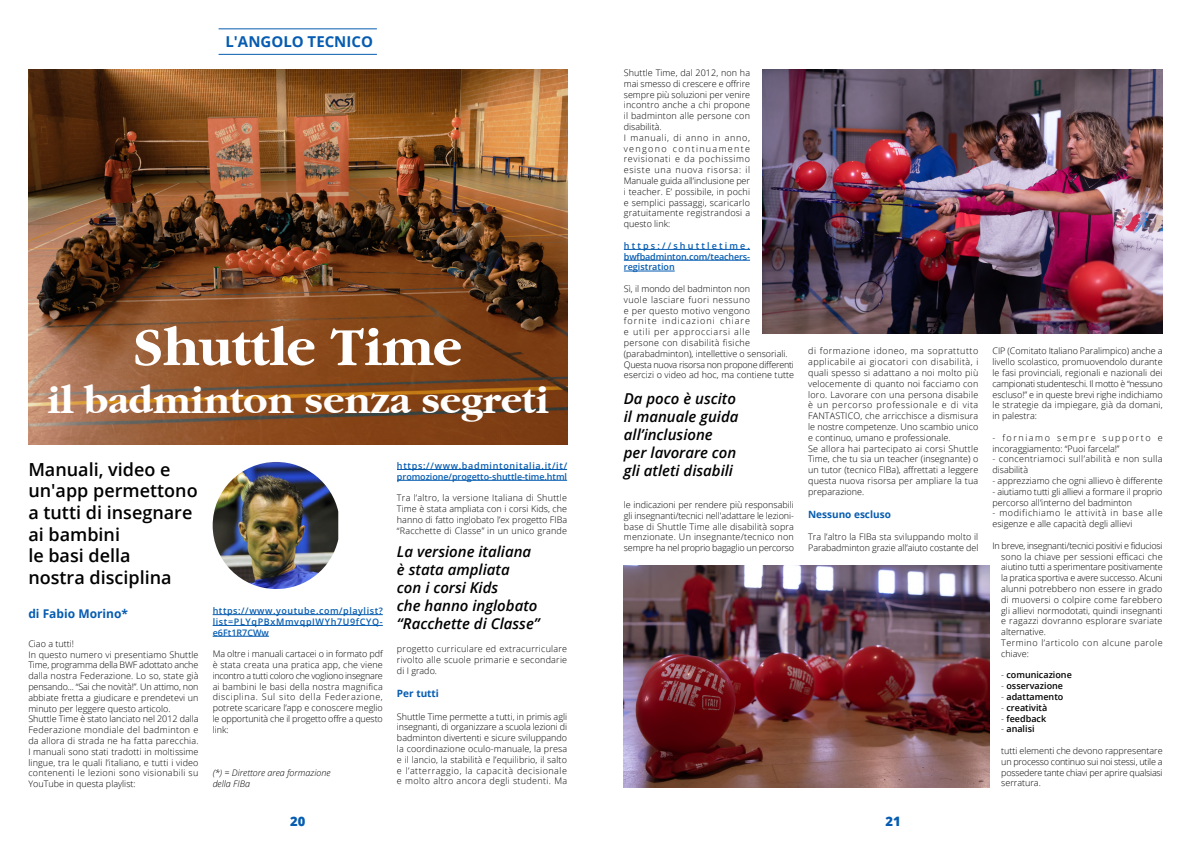
<style>
.page{position:relative;width:1191px;height:842px;background:#fff}
.page>*{position:absolute;margin:0;border:0;box-sizing:border-box;transform-origin:0 0}
.t1{font:900 55px "Garamond Black S Si";color:#fff}
.t2{font:900 40px "Garamond Black S Si";color:#fff}
.t3{font:600 18px/21.6px "Open Sans";color:#000}
.t4{font:italic 600 15px/18px "Open Sans";color:#000}
.t5{font:700 15px "Open Sans";color:#065cb1}
.t6{font:800 13px "Open Sans";color:#065cb1}
.t7{font:700 12px "Open Sans";color:#065cb1}
.t8{font:700 10px "Open Sans";color:#065cb1}
.t9{font:300 9px/10.8px "Open Sans";letter-spacing:.01em;color:#000}
.t10{font:600 9px/10.8px "Open Sans";color:#065cb1;text-align:justify}
.t11{font:300 9px/10.8px "Open Sans";letter-spacing:-.01em;color:#000}
.t12{font:600 9px "Open Sans";color:#000}
.t13{font:300 9px/10.8px "Open Sans";letter-spacing:.035em;color:#000}
.t14{font:italic 300 9px/10.8px "Open Sans";color:#000}
.s1{font-weight:300}
</style>
<div class="page">
<hr style="left:624px;top:249px;width:126px;height:1px;background:#065cb1">
<hr style="left:624px;top:260px;width:126px;height:1px;background:#065cb1">
<hr style="left:624px;top:271px;width:50px;height:1px;background:#065cb1">
<hr style="left:218px;top:54px;width:159px;height:1px;background:#065cb1">
<hr style="left:218px;top:28px;width:159px;height:1px;background:#065cb1">
<img style="left:213px;top:462px;width:125px;height:127px">
<img style="left:28px;top:69px;width:539px;height:375px">
<hr style="left:213px;top:614px;width:170px;height:1px;background:#065cb1">
<hr style="left:213px;top:625px;width:170px;height:1px;background:#065cb1">
<hr style="left:213px;top:636px;width:56px;height:1px;background:#065cb1">
<hr style="left:397px;top:469px;width:170px;height:1px;background:#065cb1">
<hr style="left:397px;top:480px;width:170px;height:1px;background:#065cb1">
<img style="left:762px;top:69px;width:400px;height:264px">
<img style="left:624px;top:566px;width:365px;height:221px">
<h3 class="t5" style="left:225px;top:31px;width:149px">L'ANGOLO TECNICO</h3>
<h1 class="t1" style="left:134px;top:316px;width:329px">Shuttle Time</h1>
<h2 class="t2" style="left:47px;top:378px;width:502px">il badminton senza segreti</h2>
<h3 class="t3" style="left:28px;top:458px;width:171px">Manuali, video e un'app permettono a tutti di insegnare ai bambini<br>le basi della<br>nostra disciplina</h3>
<h3 class="t7" style="left:28px;top:605px;width:101px">di Fabio Morino*</h3>
<p class="t9" style="left:28px;top:638px;width:172px">Ciao a tutti!<br>In questo numero vi presentiamo Shuttle Time, programma della BWF adottato anche dalla nostra Federazione. Lo so, state già pensando... “Sai che novità!”. Un attimo, non abbiate fretta a giudicare e prendetevi un minuto per leggere questo articolo.<br>Shuttle Time è stato lanciato nel 2012 dalla Federazione mondiale del badminton e da allora di strada ne ha fatta parecchia.<br>I manuali sono stati tradotti in moltissime lingue, tra le quali l’italiano, e tutti i video contenenti le lezioni sono visionabili su YouTube in questa playlist:</p>
<p class="t10" style="left:213px;top:605px;width:172px">https://www.youtube.com/playlist? list=PLYqPBxMmvqpIWYh7U9fCYQ&shy;e6Ft1R7CWw</p>
<p class="t9" style="left:213px;top:648px;width:172px;text-align:justify">Ma oltre i manuali cartacei o in formato pdf è stata creata una pratica app, che viene incontro a tutti coloro che vogliono insegnare ai bambini le basi della nostra magnifica disciplina. Sul sito della Federazione, potrete scaricare l’app e conoscere meglio le opportunità che il progetto offre a questo link:</p>
<p class="t14" style="left:213px;top:767px;width:119px">(*) = Direttore area formazione della FIBa</p>
<p class="t10" style="left:397px;top:460px;width:172px">https://www.badmintonitalia.it/it/ promozione/progetto-shuttle-time.html</p>
<p class="t9" style="left:397px;top:492px;width:172px;text-align:justify">Tra l’altro, la versione Italiana di Shuttle Time è stata ampliata con i corsi Kids, che hanno di fatto inglobato l’ex progetto FIBa “Racchette di Classe” in un unico grande</p>
<h3 class="t4" style="left:397px;top:543px;width:144px">La versione italiana è stata ampliata<br>con i corsi Kids<br>che hanno inglobato “Racchette di Classe”</h3>
<p class="t9" style="left:397px;top:643px;width:172px;text-align:justify">progetto curriculare ed extracurriculare rivolto alle scuole primarie e secondarie di I grado.</p>
<p class="t8" style="left:397px;top:686px;width:43px">Per tutti</p>
<p class="t9" style="left:397px;top:711px;width:172px;text-align:justify">Shuttle Time permette a tutti, in primis agli insegnanti, di organizzare a scuola lezioni di badminton divertenti e sicure sviluppando la coordinazione oculo-manuale, la presa e il lancio, la stabilità e l’equilibrio, il salto e l’atterraggio, la capacità decisionale e molto altro ancora degli studenti. Ma</p>
<p class="t9" style="left:624px;top:67px;width:128px">Shuttle Time, dal 2012, non ha mai smesso di crescere e offrire sempre più soluzioni per venire incontro anche a chi propone il badminton alle persone con disabilità.<br>I manuali, di anno in anno, vengono continuamente revisionati e da pochissimo esiste una nuova risorsa: il<br>Manuale guida all’inclusione per i teacher. E’ possibile, in pochi e semplici passaggi, scaricarlo gratuitamente registrandosi a questo link:</p>
<p class="t10" style="left:624px;top:240px;width:128px">https://shuttletime. bwfbadminton.com/teachers&shy;registration</p>
<p class="t9" style="left:624px;top:283px;width:172px">Sì, il mondo del badminton non<br>vuole lasciare fuori nessuno<br>e per questo motivo vengono<br>fornite indicazioni chiare<br>e utili per approcciarsi alle<br>persone con disabilità fisiche (parabadminton), intellettive o sensoriali.<br>Questa nuova risorsa non propone differenti esercizi o video ad hoc, ma contiene tutte</p>
<h3 class="t4" style="left:624px;top:389px;width:116px">Da poco è uscito il manuale guida all’inclusione per lavorare con gli atleti disabili</h3>
<p class="t9" style="left:624px;top:499px;width:172px;text-align:justify">le indicazioni per rendere più responsabili gli insegnanti/tecnici nell'adattare le lezioni&shy;base di Shuttle Time alle disabilità sopra menzionate. Un insegnante/tecnico non sempre ha nel proprio bagaglio un percorso</p>
<p class="t9" style="left:808px;top:345px;width:172px">di formazione idoneo, ma soprattutto applicabile ai giocatori con disabilità, i quali spesso si adattano a noi molto più velocemente di quanto noi facciamo con loro. Lavorare con una persona disabile è un percorso professionale e di vita FANTASTICO, che arricchisce a dismisura le nostre competenze. Uno scambio unico e continuo, umano e professionale.<br>Se allora hai partecipato ai corsi Shuttle Time, che tu sia un teacher (insegnante) o un tutor (tecnico FIBa), affrettati a leggere questa nuova risorsa per ampliare la tua preparazione.</p>
<p class="t8" style="left:808px;top:507px;width:84px">Nessuno escluso</p>
<p class="t9" style="left:808px;top:531px;width:172px">Tra l’altro la FIBa sta sviluppando molto il<br>Parabadminton grazie all’aiuto costante del</p>
<h3 class="t6" style="left:290px;top:811px;width:17px">20</h3>
<h3 class="t6" style="left:885px;top:811px;width:17px">21</h3>
<p class="t9" style="left:992px;top:345px;width:172px;text-align:justify">CIP (Comitato Italiano Paralimpico) anche a livello scolastico, promuovendolo durante le fasi provinciali, regionali e nazionali dei campionati studenteschi. Il motto è “nessuno escluso!” e in queste brevi righe indichiamo le strategie da impiegare, già da domani, in palestra:</p>
<p class="t9" style="left:992px;top:432px;width:172px">- forniamo sempre supporto e incoraggiamento: “Puoi farcela!”</p>
<p class="t13" style="left:992px;top:453px;width:172px">- concentriamoci sull’abilità e non sulla disabilità</p>
<p class="t9" style="left:992px;top:475px;width:172px">- apprezziamo che ogni allievo è differente</p>
<p class="t11" style="left:992px;top:486px;width:171px">- aiutiamo tutti gli allievi a formare il proprio percorso all’interno del badminton</p>
<p class="t9" style="left:992px;top:507px;width:172px">- modifichiamo le attività in base alle esigenze e alle capacità degli allievi</p>
<p class="t9" style="left:1001px;top:540px;width:163px;text-indent:-9px">In breve, insegnanti/tecnici positivi e fiduciosi sono la chiave per sessioni efficaci che aiutino tutti a sperimentare positivamente la pratica sportiva e avere successo. Alcuni alunni potrebbero non essere in grado di muoversi o colpire come farebbero gli allievi normodotati, quindi insegnanti e ragazzi dovranno esplorare svariate alternative.<br>Termino l’articolo con alcune parole chiave:</p>
<p class="t12" style="left:1001px;top:669px;width:72px"><span class="s1">-</span> comunicazione</p>
<p class="t12" style="left:1001px;top:680px;width:63px"><span class="s1">-</span> osservazione</p>
<p class="t12" style="left:1001px;top:690px;width:64px"><span class="s1">-</span> adattamento</p>
<p class="t12" style="left:1001px;top:701px;width:48px"><span class="s1">-</span> creatività</p>
<p class="t12" style="left:1001px;top:712px;width:46px"><span class="s1">-</span> feedback</p>
<p class="t12" style="left:1001px;top:723px;width:35px"><span class="s1">-</span> analisi</p>
<p class="t9" style="left:1001px;top:745px;width:163px;text-align:justify">tutti elementi che devono rappresentare un processo continuo sui noi stessi, utile a possedere tante chiavi per aprire qualsiasi serratura.</p>
</div>
